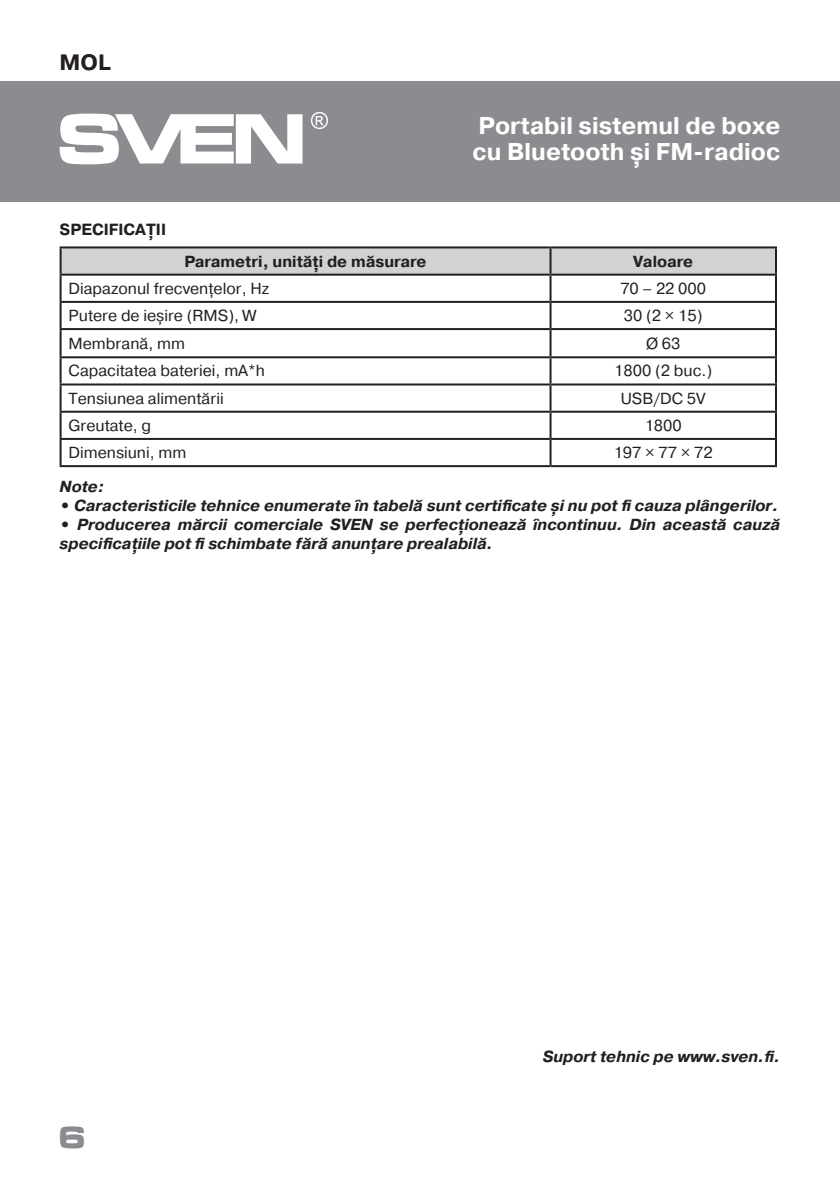
<style>
.page{position:relative;width:840px;height:1191px;background:#fff}
.page>*{position:absolute;margin:0;border:0;box-sizing:border-box;transform-origin:0 0}
.t1{font:700 30px "Micra";color:#8a8c8f}
.t2{font:700 24.2px/26px "Pragmatica";color:#fff}
.t3{font:700 22.2px "Pragmatica";color:#231f20}
.t4{font:700 16.2px "Pragmatica";color:#231f20}
.t5{font:italic 700 16px/19px "Pragmatica";color:#231f20}
.t6{font:16px "Pragmatica";color:#231f20}
.t7{font:700 16px "Pragmatica";color:#231f20}
</style>
<div class="page">
<div style="left:0;top:81px;width:839px;height:121px;background:#8a8c8f"></div>
<svg style="left:60px;top:114px;width:242px;height:50px"></svg>
<svg style="left:311px;top:112px;width:17px;height:17px"></svg>
<svg style="left:62px;top:248px;width:712px;height:26px;background:#cbccce"></svg>
<hr style="left:60px;top:246px;width:490px;height:2px;background:#231f20">
<hr style="left:60px;top:248px;width:2px;height:26px;background:#231f20">
<hr style="left:550px;top:246px;width:226px;height:2px;background:#231f20">
<hr style="left:549px;top:248px;width:2px;height:26px;background:#231f20">
<hr style="left:774px;top:248px;width:2px;height:26px;background:#231f20">
<hr style="left:60px;top:274px;width:490px;height:2px;background:#231f20">
<hr style="left:60px;top:276px;width:2px;height:25px;background:#231f20">
<hr style="left:550px;top:274px;width:226px;height:2px;background:#231f20">
<hr style="left:549px;top:276px;width:2px;height:25px;background:#231f20">
<hr style="left:774px;top:276px;width:2px;height:25px;background:#231f20">
<hr style="left:60px;top:301px;width:490px;height:2px;background:#231f20">
<hr style="left:60px;top:303px;width:2px;height:25px;background:#231f20">
<hr style="left:550px;top:301px;width:226px;height:2px;background:#231f20">
<hr style="left:549px;top:303px;width:2px;height:25px;background:#231f20">
<hr style="left:774px;top:303px;width:2px;height:25px;background:#231f20">
<hr style="left:60px;top:328px;width:490px;height:2px;background:#231f20">
<hr style="left:60px;top:330px;width:2px;height:26px;background:#231f20">
<hr style="left:550px;top:328px;width:226px;height:2px;background:#231f20">
<hr style="left:549px;top:330px;width:2px;height:26px;background:#231f20">
<hr style="left:774px;top:330px;width:2px;height:26px;background:#231f20">
<hr style="left:60px;top:356px;width:490px;height:2px;background:#231f20">
<hr style="left:60px;top:358px;width:2px;height:25px;background:#231f20">
<hr style="left:550px;top:356px;width:226px;height:2px;background:#231f20">
<hr style="left:549px;top:358px;width:2px;height:25px;background:#231f20">
<hr style="left:774px;top:358px;width:2px;height:25px;background:#231f20">
<hr style="left:60px;top:383px;width:490px;height:2px;background:#231f20">
<hr style="left:60px;top:385px;width:2px;height:26px;background:#231f20">
<hr style="left:550px;top:383px;width:226px;height:2px;background:#231f20">
<hr style="left:549px;top:385px;width:2px;height:26px;background:#231f20">
<hr style="left:774px;top:385px;width:2px;height:26px;background:#231f20">
<hr style="left:60px;top:411px;width:490px;height:2px;background:#231f20">
<hr style="left:60px;top:413px;width:2px;height:25px;background:#231f20">
<hr style="left:550px;top:411px;width:226px;height:2px;background:#231f20">
<hr style="left:549px;top:413px;width:2px;height:25px;background:#231f20">
<hr style="left:774px;top:413px;width:2px;height:25px;background:#231f20">
<hr style="left:60px;top:438px;width:490px;height:2px;background:#231f20">
<hr style="left:60px;top:440px;width:2px;height:25px;background:#231f20">
<hr style="left:550px;top:438px;width:226px;height:2px;background:#231f20">
<hr style="left:549px;top:440px;width:2px;height:25px;background:#231f20">
<hr style="left:774px;top:440px;width:2px;height:25px;background:#231f20">
<hr style="left:60px;top:465px;width:490px;height:2px;background:#231f20">
<hr style="left:550px;top:465px;width:226px;height:2px;background:#231f20">
<h3 class="t3" style="left:60px;top:48px;width:53px">MOL</h3>
<p class="t4" style="left:60px;top:219px;width:108px">SPECIFICAȚII</p>
<h2 class="t2" style="left:472px;top:113px;width:309px">Portabil sistemul de boxe cu Bluetooth și FM-radioс</h2>
<p class="t7" style="left:184px;top:251px;width:243px">Parametri, unități de măsurare</p>
<p class="t7" style="left:633px;top:251px;width:61px">Valoare</p>
<p class="t6" style="left:69px;top:278px;width:202px">Diapazonul frecvențelor, Hz</p>
<p class="t6" style="left:620px;top:278px;width:87px">70 – 22 000</p>
<p class="t6" style="left:69px;top:306px;width:189px">Putere de ieșire (RMS), W</p>
<p class="t6" style="left:623px;top:306px;width:80px">30 (2 × 15)</p>
<p class="t6" style="left:69px;top:333px;width:118px">Membrană, mm</p>
<p class="t6" style="left:645px;top:333px;width:36px">Ø 63</p>
<p class="t6" style="left:69px;top:361px;width:198px">Capacitatea bateriei, mA*h</p>
<p class="t6" style="left:613px;top:361px;width:100px">1800 (2 buc.)</p>
<p class="t6" style="left:69px;top:388px;width:156px">Tensiunea alimentării</p>
<p class="t6" style="left:620px;top:388px;width:86px">USB/DC 5V</p>
<p class="t6" style="left:69px;top:415px;width:84px">Greutate, g</p>
<p class="t6" style="left:644px;top:415px;width:39px">1800</p>
<p class="t6" style="left:69px;top:443px;width:119px">Dimensiuni, mm</p>
<p class="t6" style="left:613px;top:443px;width:101px">197 × 77 × 72</p>
<p class="t5" style="left:60px;top:477px;width:46px">Note:</p>
<p class="t5" style="left:60px;top:496px;width:720px">• Caracteristicile tehnice enumerate în tabelă sunt certificate și nu pot fi cauza plângerilor.</p>
<p class="t5" style="left:60px;top:515px;width:721px">• Producerea mărcii comerciale SVEN se perfecționează încontinuu. Din această cauză specificațiile pot fi schimbate fără anunțare prealabilă.</p>
<h1 class="t1" style="left:57px;top:1121px;width:32px">6</h1>
<p class="t5" style="left:542px;top:1047px;width:239px">Suport tehnic pe www.sven.fi.</p>
</div>
